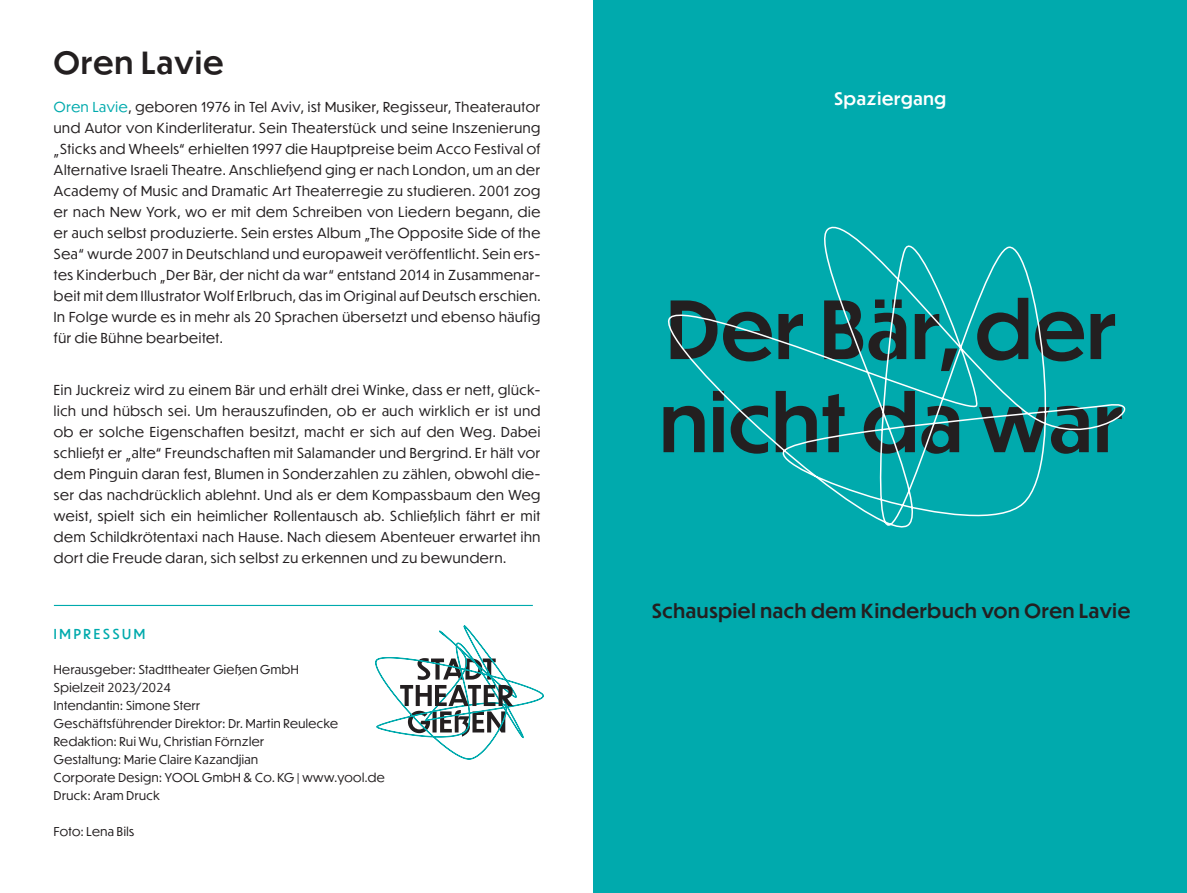
<style>
.page{position:relative;width:1187px;height:893px;background:#fff}
.page>*{position:absolute;margin:0;border:0;box-sizing:border-box;transform-origin:0 0}
.t1{font:500 78.6px/93.2px "Dunbar Tall";letter-spacing:.02em;color:#231f20}
.t2{font:500 30px "Dunbar Tall";letter-spacing:.05em;color:#231f20}
.t3{font:500 19.05px "Dunbar Tall";letter-spacing:.04em;color:#231f20}
.t4{font:500 16.95px "Dunbar Tall";letter-spacing:.05em;color:#fff}
.t5{font:13.5px/21px "Dunbar Tall";letter-spacing:.05em;color:#231f20;text-align:justify}
.t6{font:13.5px "Dunbar Tall";letter-spacing:.2em;color:#00aaad}
.t7{font:12px/18px "Dunbar Tall";letter-spacing:.04em;color:#231f20}
.s1{color:#00aaad}
</style>
<div class="page">
<div style="left:593px;top:0;width:593px;height:893px;background:#00aaad"></div>
<svg style="left:375px;top:625px;width:169px;height:135px"></svg>
<hr style="left:54px;top:605px;width:479px;height:1px;background:#00aaad">
<svg style="left:667px;top:226px;width:459px;height:302px"></svg>
<h2 class="t2" style="left:54px;top:41px;width:171px">Oren Lavie</h2>
<p class="t5" style="left:54px;top:96px;width:488px"><span class="s1">Oren Lavie</span>, geboren 1976 in Tel Aviv, ist Musiker, Regisseur, Theaterautor und Autor von Kinderliteratur. Sein Theaterstück und seine Inszenierung „Sticks and Wheels“ erhielten 1997 die Hauptpreise beim Acco Festival of Alternative Israeli Theatre. Anschließend ging er nach London, um an der Academy of Music and Dramatic Art Theaterregie zu studieren. 2001 zog er nach New York, wo er mit dem Schreiben von Liedern begann, die er auch selbst produzierte. Sein erstes Album „The Opposite Side of the Sea“ wurde 2007 in Deutschland und europaweit veröffentlicht. Sein ers&shy;tes Kinderbuch „Der Bär, der nicht da war“ entstand 2014 in Zusammenar&shy;beit mit dem Illustrator Wolf Erlbruch, das im Original auf Deutsch erschien.<br>In Folge wurde es in mehr als 20 Sprachen übersetzt und ebenso häufig für die Bühne bearbeitet.</p>
<p class="t5" style="left:54px;top:379px;width:488px">Ein Juckreiz wird zu einem Bär und erhält drei Winke, dass er nett, glück&shy;lich und hübsch sei. Um herauszufinden, ob er auch wirklich er ist und ob er solche Eigenschaften besitzt, macht er sich auf den Weg. Dabei schließt er „alte“ Freundschaften mit Salamander und Bergrind. Er hält vor dem Pinguin daran fest, Blumen in Sonderzahlen zu zählen, obwohl die&shy;ser das nachdrücklich ablehnt. Und als er dem Kompassbaum den Weg weist, spielt sich ein heimlicher Rollentausch ab. Schließlich fährt er mit dem Schildkrötentaxi nach Hause. Nach diesem Abenteuer erwartet ihn dort die Freude daran, sich selbst zu erkennen und zu bewundern.</p>
<p class="t6" style="left:54px;top:625px;width:93px">IMPRESSUM</p>
<p class="t7" style="left:54px;top:660px;width:332px">Herausgeber: Stadttheater Gießen GmbH<br>Spielzeit 2023/2024<br>Intendantin: Simone Sterr<br>Geschäftsführender Direktor: Dr. Martin Reulecke Redaktion: Rui Wu, Christian Förnzler<br>Gestaltung: Marie Claire Kazandjian<br>Corporate Design: YOOL GmbH &amp; Co. KG | www.yool.de Druck: Aram Druck</p>
<p class="t7" style="left:54px;top:822px;width:82px">Foto: Lena Bils</p>
<p class="t4" style="left:834px;top:87px;width:113px">Spaziergang</p>
<h1 class="t1" style="left:660px;top:281px;width:464px">Der Bär, der nicht da war</h1>
<h3 class="t3" style="left:652px;top:597px;width:479px">Schauspiel nach dem Kinderbuch von Oren Lavie</h3>
</div>
